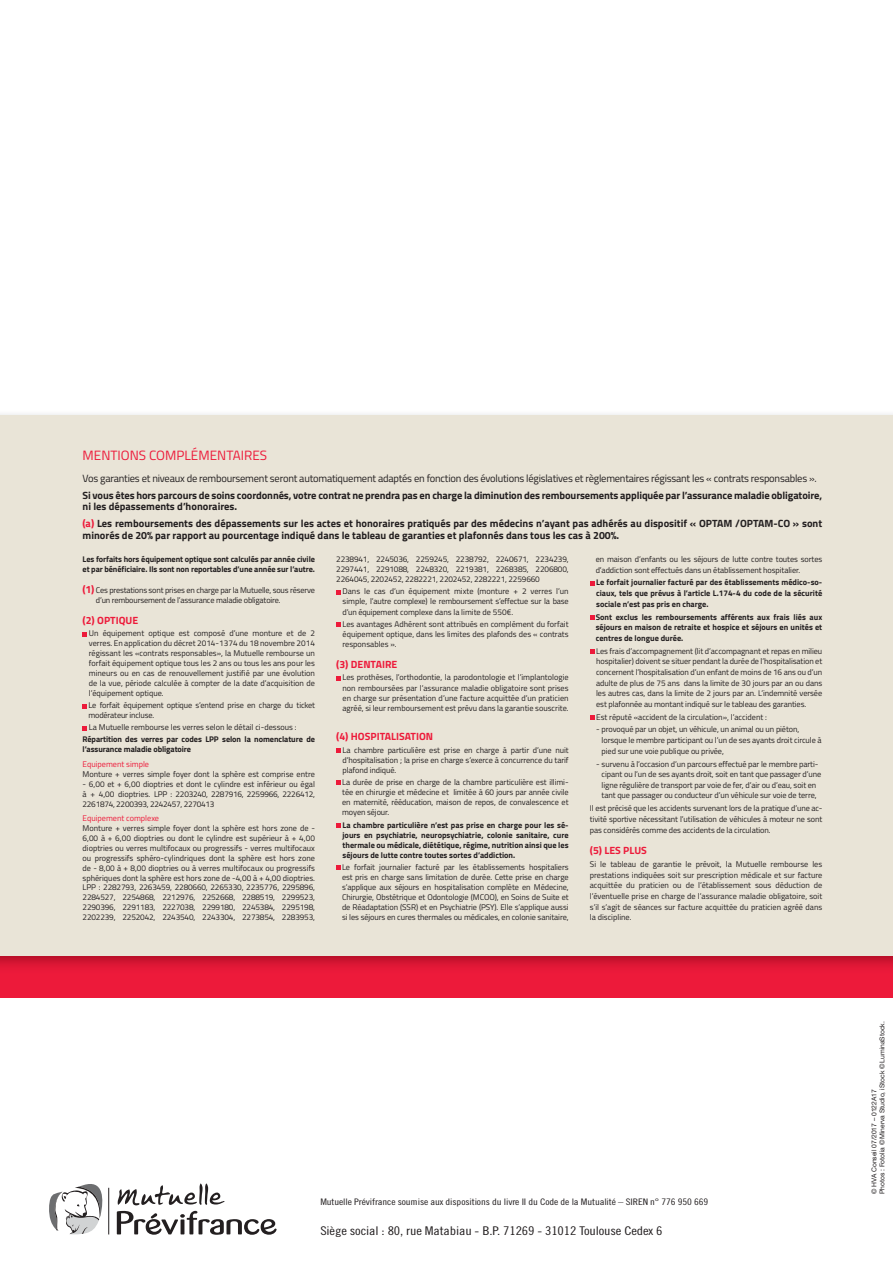
<style>
.page{position:relative;width:893px;height:1263px;background:#fff}
.page>*{position:absolute;margin:0;border:0;box-sizing:border-box;transform-origin:0 0}
.t1{font:13.5px "Titillium";color:#ed1a3a}
.t2{font:12px "Trade Gothic Cond Eighteen";letter-spacing:-.01em;color:#231f20;scale:1.2 1}
.t3{font:700 10.5px/12px "Titillium";color:#231f20}
.t4{font:10.5px "Titillium";letter-spacing:-.02em;color:#231f20}
.t5{font:700 10.5px "Titillium";color:#ed1a3a}
.t6{font:9px "Trade Gothic Cond Eighteen";letter-spacing:-.01em;color:#231f20;scale:1.2 1}
.t7{font:8.25px/9.9px "Titillium";letter-spacing:-.01em;color:#231f20;text-align:justify}
.t8{font:700 8.25px/10.6px "Titillium";letter-spacing:-.01em;color:#231f20;text-align:justify}
.t9{font:8.25px "Titillium";color:#ed1a3a}
.t10{font:6.75px/8.2px "Helvetica Neue";color:#231f20}
.s1{color:#ed1a3a}
.s2{font-weight:700;font-size:10.5px;color:#ed1a3a}
</style>
<div class="page">
<hr style="left:108px;top:1188px;width:1px;height:46px;background:#231f20">
<svg style="left:117px;top:1211px;width:160px;height:24px"></svg>
<svg style="left:118px;top:1183px;width:107px;height:22px"></svg>
<svg style="left:49px;top:1184px;width:54px;height:51px"></svg>
<img style="left:0;top:414px;width:893px;height:583px">
<div style="left:0;top:416px;width:893px;height:540px;background:#e9e4d7"></div>
<svg style="left:83px;top:632px;width:4px;height:4px"></svg>
<svg style="left:83px;top:704px;width:4px;height:4px"></svg>
<svg style="left:83px;top:726px;width:4px;height:4px"></svg>
<svg style="left:336px;top:590px;width:5px;height:4px"></svg>
<svg style="left:336px;top:622px;width:5px;height:5px"></svg>
<svg style="left:336px;top:676px;width:5px;height:4px"></svg>
<svg style="left:336px;top:748px;width:5px;height:5px"></svg>
<svg style="left:336px;top:781px;width:5px;height:4px"></svg>
<svg style="left:336px;top:823px;width:5px;height:5px"></svg>
<svg style="left:336px;top:866px;width:5px;height:4px"></svg>
<svg style="left:590px;top:581px;width:4px;height:4px"></svg>
<svg style="left:590px;top:615px;width:4px;height:5px"></svg>
<svg style="left:590px;top:649px;width:4px;height:5px"></svg>
<svg style="left:590px;top:715px;width:4px;height:5px"></svg>
<h1 class="t1" style="left:83px;top:450px;width:186px">MENTIONS COMPLÉMENTAIRES</h1>
<p class="t4" style="left:83px;top:475px;width:736px">Vos garanties et niveaux de remboursement seront automatiquement adaptés en fonction des évolutions législatives et règlementaires régissant les « contrats responsables ».</p>
<p class="t3" style="left:83px;top:490px;width:741px">Si vous êtes hors parcours de soins coordonnés, votre contrat ne prendra pas en charge la diminution des remboursements appliquée par l’assurance maladie obligatoire, ni les dépassements d’honoraires.</p>
<p class="t3" style="left:83px;top:518px;width:741px"><span class="s1">(a)</span> Les remboursements des dépassements sur les actes et honoraires pratiqués par des médecins n’ayant pas adhérés au dispositif « OPTAM /OPTAM-CO » sont minorés de 20% par rapport au pourcentage indiqué dans le tableau de garanties et plafonnés dans tous les cas à 200%.</p>
<p class="t8" style="left:83px;top:555px;width:234px;line-height:9.9px">Les forfaits hors équipement optique sont calculés par année civile et par bénéficiaire. Ils sont non reportables d’une année sur l’autre.</p>
<p class="t7" style="left:96px;top:586px;width:221px;text-indent:-13px"><span class="s2">(1)</span> Ces prestations sont prises en charge par la Mutuelle, sous réserve d’un remboursement de l’assurance maladie obligatoire.</p>
<p class="t5" style="left:83px;top:617px;width:57px">(2) OPTIQUE</p>
<p class="t7" style="left:89px;top:629px;width:228px">Un équipement optique est composé d’une monture et de 2 verres. En application du décret 2014-1374 du 18 novembre 2014 régissant les «contrats responsables», la Mutuelle rembourse un forfait équipement optique tous les 2 ans ou tous les ans pour les mineurs ou en cas de renouvellement justifié par une évolution de la vue, période calculée à compter de la date d’acquisition de l’équipement optique.</p>
<p class="t7" style="left:89px;top:701px;width:228px">Le forfait équipement optique s’entend prise en charge du ticket modérateur incluse.</p>
<p class="t7" style="left:89px;top:723px;width:209px">La Mutuelle rembourse les verres selon le détail ci-dessous :</p>
<p class="t8" style="left:83px;top:735px;width:234px;line-height:9.9px">Répartition des verres par codes LPP selon la nomenclature de l’assurance maladie obligatoire</p>
<p class="t9" style="left:83px;top:761px;width:68px">Equipement simple</p>
<p class="t7" style="left:83px;top:770px;width:234px">Monture + verres simple foyer dont la sphère est comprise entre</p>
<p class="t7" style="left:83px;top:780px;width:234px">- 6,00 et + 6,00 dioptries et dont le cylindre est inférieur ou égal à + 4,00 dioptries. LPP : 2203240, 2287916, 2259966, 2226412, 2261874, 2200393, 2242457, 2270413</p>
<p class="t9" style="left:83px;top:815px;width:78px">Equipement complexe</p>
<p class="t7" style="left:83px;top:824px;width:234px">Monture + verres simple foyer dont la sphère est hors zone de - 6,00 à + 6,00 dioptries ou dont le cylindre est supérieur à + 4,00 dioptries ou verres multifocaux ou progressifs - verres multifocaux ou progressifs sphéro-cylindriques dont la sphère est hors zone de - 8,00 à + 8,00 dioptries ou à verres multifocaux ou progressifs sphériques dont la sphère est hors zone de -4,00 à + 4,00 dioptries.<br>LPP : 2282793, 2263459, 2280660, 2265330, 2235776, 2295896, 2284527, 2254868, 2212976, 2252668, 2288519, 2299523, 2290396, 2291183, 2227038, 2299180, 2245384, 2295198, 2202239, 2252042, 2243540, 2243304, 2273854, 2283953,</p>
<p class="t7" style="left:336px;top:555px;width:234px">2238941, 2245036, 2259245, 2238792, 2240671, 2234239, 2297441, 2291088, 2248320, 2219381, 2268385, 2206800, 2264045, 2202452, 2282221, 2202452, 2282221, 2259660</p>
<p class="t7" style="left:342px;top:587px;width:228px">Dans le cas d’un équipement mixte (monture + 2 verres l’un simple, l’autre complexe) le remboursement s’effectue sur la base d’un équipement complexe dans la limite de 550€.</p>
<p class="t7" style="left:342px;top:620px;width:228px">Les avantages Adhérent sont attribués en complément du forfait équipement optique, dans les limites des plafonds des « contrats responsables ».</p>
<p class="t5" style="left:336px;top:661px;width:63px">(3) DENTAIRE</p>
<p class="t7" style="left:342px;top:673px;width:228px">Les prothèses, l’orthodontie, la parodontologie et l’implantologie non remboursées par l’assurance maladie obligatoire sont prises en charge sur présentation d’une facture acquittée d’un praticien agréé, si leur remboursement est prévu dans la garantie souscrite.</p>
<p class="t5" style="left:336px;top:733px;width:98px">(4) HOSPITALISATION</p>
<p class="t7" style="left:342px;top:746px;width:228px">La chambre particulière est prise en charge à partir d’une nuit d’hospitalisation ; la prise en charge s’exerce à concurrence du tarif plafond indiqué.</p>
<p class="t7" style="left:342px;top:778px;width:228px">La durée de prise en charge de la chambre particulière est illimi&shy;tée en chirurgie et médecine et limitée à 60 jours par année civile en maternité, rééducation, maison de repos, de convalescence et moyen séjour.</p>
<p class="t8" style="left:342px;top:820px;width:228px;line-height:10.1px">La chambre particulière n’est pas prise en charge pour les sé&shy;jours en psychiatrie, neuropsychiatrie, colonie sanitaire, cure thermale ou médicale, diététique, régime, nutrition ainsi que les séjours de lutte contre toutes sortes d’addiction.</p>
<p class="t7" style="left:342px;top:863px;width:228px">Le forfait journalier facturé par les établissements hospitaliers est pris en charge sans limitation de durée. Cette prise en charge s’applique aux séjours en hospitalisation complète en Médecine, Chirurgie, Obstétrique et Odontologie (MCOO), en Soins de Suite et de Réadaptation (SSR) et en Psychiatrie (PSY). Elle s’applique aussi si les séjours en cures thermales ou médicales, en colonie sanitaire,</p>
<p class="t7" style="left:596px;top:555px;width:228px;line-height:10.6px">en maison d’enfants ou les séjours de lutte contre toutes sortes d’addiction sont effectués dans un établissement hospitalier.</p>
<p class="t8" style="left:596px;top:578px;width:228px">Le forfait journalier facturé par des établissements médico-so&shy;ciaux, tels que prévus à l’article L.174-4 du code de la sécurité sociale n’est pas pris en charge.</p>
<p class="t8" style="left:596px;top:612px;width:228px">Sont exclus les remboursements afférents aux frais liés aux séjours en maison de retraite et hospice et séjours en unités et centres de longue durée.</p>
<p class="t7" style="left:596px;top:646px;width:228px;line-height:10.6px">Les frais d’accompagnement (lit d’accompagnant et repas en milieu hospitalier) doivent se situer pendant la durée de l’hospitalisation et concernent l’hospitalisation d’un enfant de moins de 16 ans ou d’un adulte de plus de 75 ans dans la limite de 30 jours par an ou dans les autres cas, dans la limite de 2 jours par an. L’indemnité versée est plafonnée au montant indiqué sur le tableau des garanties.</p>
<p class="t7" style="left:596px;top:713px;width:172px">Est réputé «accident de la circulation», l’accident :</p>
<p class="t7" style="left:602px;top:725px;width:222px;line-height:10.6px;text-align:left;text-indent:-5px">- provoqué par un objet, un véhicule, un animal ou un piéton, lorsque le membre participant ou l’un de ses ayants droit circule à pied sur une voie publique ou privée,</p>
<p class="t7" style="left:602px;top:759px;width:221px;line-height:10.6px;text-align:left;text-indent:-5px">- survenu à l’occasion d’un parcours effectué par le membre parti&shy;cipant ou l’un de ses ayants droit, soit en tant que passager d’une ligne régulière de transport par voie de fer, d’air ou d’eau, soit en tant que passager ou conducteur d’un véhicule sur voie de terre,</p>
<p class="t7" style="left:590px;top:804px;width:234px;line-height:10.6px">Il est précisé que les accidents survenant lors de la pratique d’une ac&shy;tivité sportive nécessitant l’utilisation de véhicules à moteur ne sont pas considérés comme des accidents de la circulation.</p>
<p class="t5" style="left:590px;top:847px;width:59px">(5) LES PLUS</p>
<p class="t7" style="left:590px;top:860px;width:234px;line-height:10.6px">Si le tableau de garantie le prévoit, la Mutuelle rembourse les prestations indiquées soit sur prescription médicale et sur facture acquittée du praticien ou de l’établissement sous déduction de l’éventuelle prise en charge de l’assurance maladie obligatoire, soit s’il s’agit de séances sur facture acquittée du praticien agréé dans la discipline.</p>
<p class="t6" style="left:320px;top:1198px;width:325px">Mutuelle Prévifrance soumise aux dispositions du livre II du Code de la Mutualité – SIREN n° 776 950 669</p>
<h2 class="t2" style="left:320px;top:1227px;width:287px">Siège social : 80, rue Matabiau - B.P. 71269 - 31012 Toulouse Cedex 6</h2>
<p class="t10" style="left:870px;top:1194px;width:175px;rotate:-90deg">© HVA Conseil 07/2017 – 0122A17<br>Photos : Fotolia © Minerva Studio, iStock © LuminaStock.</p>
</div>
